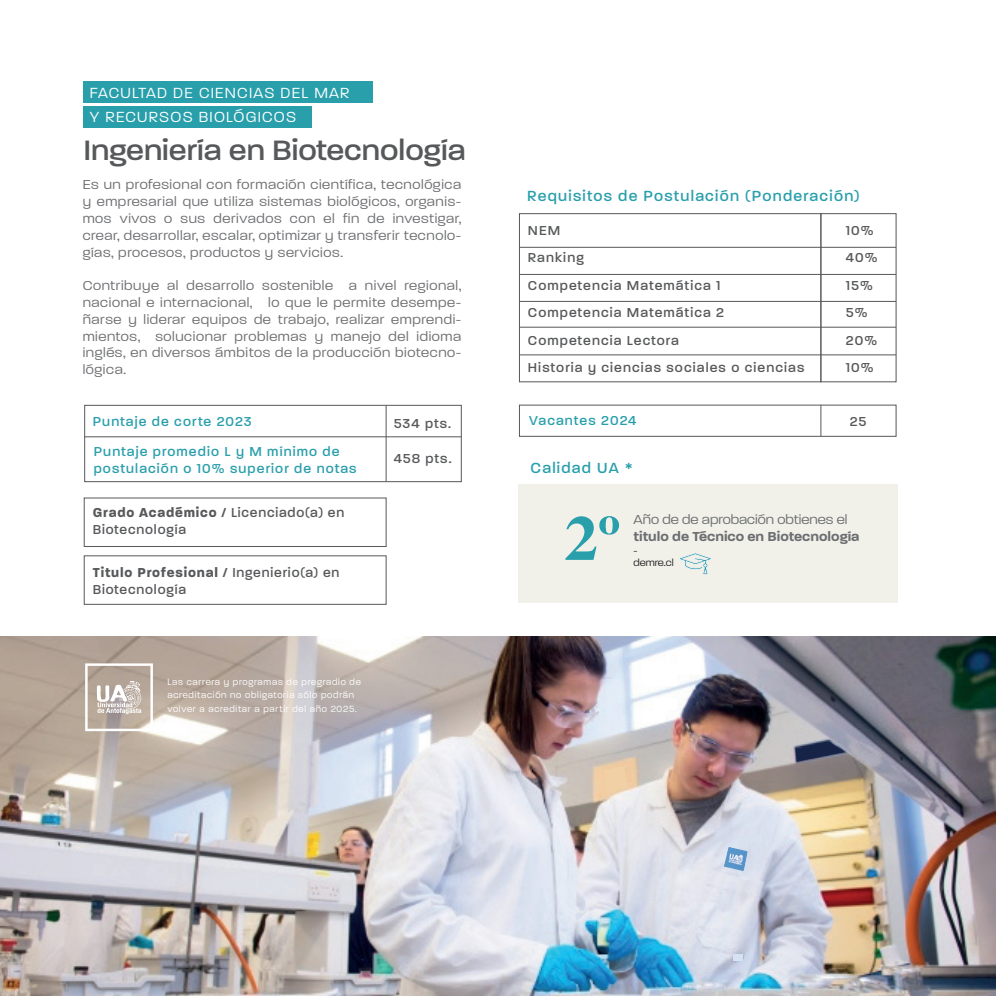
<style>
.page{position:relative;width:996px;height:996px;background:#fff}
.page>*{position:absolute;margin:0;border:0;box-sizing:border-box;transform-origin:0 0}
.t1{font:700 63.35px "Times";color:#299fab;scale:1.06 1}
.t2{font:500 30.28px "Paralucent";color:#57585a;scale:1.06 1}
.t3{font:500 15.92px "Paralucent";letter-spacing:.08em;color:#299fab}
.t4{font:300 15.92px/24px "Paralucent";letter-spacing:.08em;color:#fff}
.t5{font:300 14px/16.8px "Paralucent";letter-spacing:.04em;color:#6c6d70;text-align:justify;scale:1.06 1}
.t6{font:500 14px/27.5px "Paralucent";letter-spacing:.08em;color:#57585a}
.t7{font:500 14px/17px "Paralucent";letter-spacing:.06em;color:#57585a}
.t8{font:500 14px/17px "Paralucent";letter-spacing:.08em;color:#299fab}
.t9{font:600 14px "Paralucent";color:#6c6d70;scale:1.06 1}
.t10{font:300 14px "Paralucent";color:#6c6d70;scale:1.06 1}
.t11{font:300 10.5px "Paralucent";color:#262324;scale:1.06 1}
.t12{font:300 9.62px/13.3px "Paralucent";letter-spacing:.08em;color:#fff}
.s1{font-weight:700}
</style>
<div class="page">
<img style="left:0;top:636px;width:996px;height:360px">
<svg style="left:795px;top:741px;width:49px;height:20px"></svg>
<svg style="left:604px;top:766px;width:23px;height:28px"></svg>
<div style="left:733px;top:954px;width:10px;height:6px;background:#d8e1f1"></div>
<img style="left:724px;top:847px;width:24px;height:23px">
<div style="left:83px;top:82px;width:290px;height:21px;background:#299fab"></div>
<div style="left:519px;top:213px;width:302px;height:169px;border:1px solid #57585a"></div>
<hr style="left:519px;top:247px;width:302px;height:1px;background:#57585a">
<hr style="left:519px;top:274px;width:302px;height:1px;background:#57585a">
<hr style="left:519px;top:301px;width:302px;height:1px;background:#57585a">
<hr style="left:519px;top:327px;width:302px;height:1px;background:#57585a">
<div style="left:820px;top:213px;width:76px;height:169px;border:1px solid #57585a"></div>
<hr style="left:821px;top:247px;width:75px;height:1px;background:#57585a">
<hr style="left:821px;top:274px;width:75px;height:1px;background:#57585a">
<hr style="left:821px;top:301px;width:75px;height:1px;background:#57585a">
<hr style="left:821px;top:327px;width:75px;height:1px;background:#57585a">
<hr style="left:820px;top:405px;width:1px;height:31px;background:#57585a">
<div style="left:84px;top:405px;width:377px;height:77px;border:1px solid #57585a"></div>
<hr style="left:85px;top:436px;width:376px;height:1px;background:#57585a">
<hr style="left:386px;top:405px;width:1px;height:76px;background:#57585a">
<div style="left:84px;top:498px;width:302px;height:49px;border:1px solid #57585a"></div>
<div style="left:84px;top:555px;width:302px;height:49px;border:1px solid #57585a"></div>
<div style="left:518px;top:484px;width:379px;height:118px;background:#f1f1ea"></div>
<div style="left:83px;top:106px;width:228px;height:22px;background:#299fab"></div>
<svg style="left:680px;top:553px;width:31px;height:22px"></svg>
<hr style="left:519px;top:354px;width:377px;height:1px;background:#57585a">
<svg style="left:85px;top:663px;width:68px;height:68px"></svg>
<svg style="left:991px;top:991px;width:5px;height:5px"></svg>
<p class="t4" style="left:90px;top:81px;width:261px">FACULTAD DE CIENCIAS DEL MAR<br>Y RECURSOS BIOLÓGICOS</p>
<h2 class="t2" style="left:83px;top:132px;width:362px">Ingeniería en Biotecnología</h2>
<p class="t5" style="left:83px;top:176px;width:359px">Es un profesional con formación científica, tecnológica y empresarial que utiliza sistemas biológicos, organis&shy;mos vivos o sus derivados con el fin de investigar, crear, desarrollar, escalar, optimizar y transferir tecnolo&shy;gías, procesos, productos y servicios.</p>
<p class="t5" style="left:83px;top:277px;width:359px">Contribuye al desarrollo sostenible a nivel regional, nacional e internacional, lo que le permite desempe&shy;ñarse y liderar equipos de trabajo, realizar emprendi&shy;mientos, solucionar problemas y manejo del idioma inglés, en diversos ámbitos de la producción biotecno&shy;lógica.</p>
<p class="t3" style="left:527px;top:187px;width:334px">Requisitos de Postulación (Ponderación)</p>
<p class="t6" style="left:528px;top:217px;width:278px">NEM<br>Ranking<br>Competencia Matemática 1<br>Competencia Matemática 2<br>Competencia Lectora<br>Historia y ciencias sociales o ciencias</p>
<p class="t6" style="left:846px;top:217px;width:33px">10%<br>40%<br>15%<br>5%<br>20%<br>10%</p>
<p class="t8" style="left:93px;top:413px;width:160px">Puntaje de corte 2023</p>
<p class="t8" style="left:529px;top:412px;width:109px">Vacantes 2024</p>
<p class="t6" style="left:849px;top:408px;width:18px">25</p>
<p class="t8" style="left:94px;top:443px;width:264px">Puntaje promedio L y M mínimo de postulación o 10% superior de notas</p>
<p class="t6" style="left:394px;top:410px;width:59px">534 pts.</p>
<p class="t6" style="left:394px;top:445px;width:59px">458 pts.</p>
<p class="t3" style="left:530px;top:458px;width:103px">Calidad UA *</p>
<p class="t7" style="left:93px;top:504px;width:253px"><span class="s1">Grado Académico /</span> Licenciado(a) en<br>Biotecnología</p>
<p class="t7" style="left:93px;top:564px;width:248px"><span class="s1">Titulo Profesional /</span> Ingenierio(a) en<br>Biotecnología</p>
<p class="t12" style="left:167px;top:675px;width:195px">Las carrera y programas de pregradlo de acreditación no obligatoria sólo podrán volver a acreditar a partir del año 2025.</p>
<h1 class="t1" style="left:564px;top:478px;width:54px">2º</h1>
<p class="t10" style="left:633px;top:511px;width:203px">Año de de aprobación obtienes el</p>
<p class="t9" style="left:633px;top:528px;width:215px">titulo de Técnico en Biotecnología</p>
<p class="t11" style="left:633px;top:556px;width:39px">demre.cl</p>
</div>
